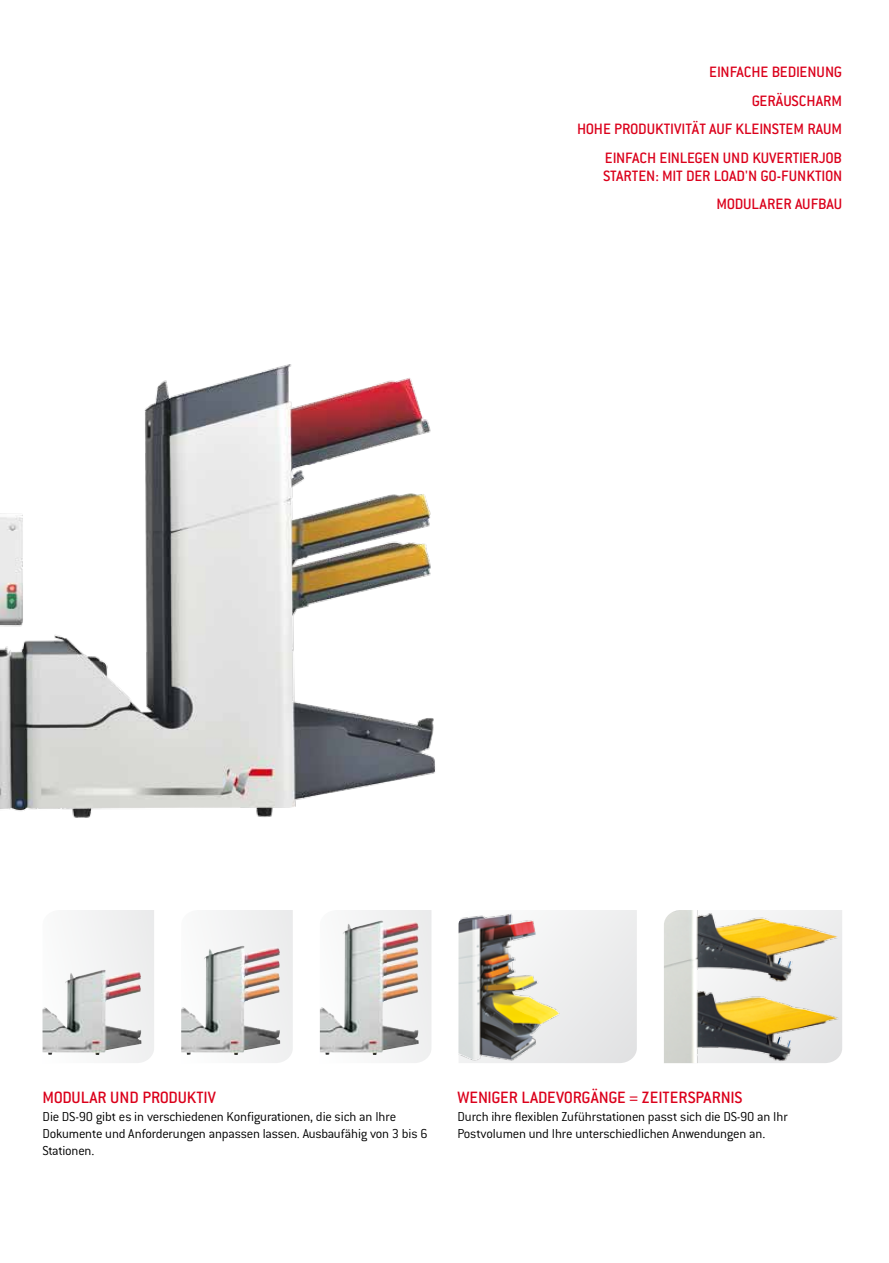
<style>
.page{position:relative;width:889px;height:1263px;background:#fff}
.page>*{position:absolute;margin:0;border:0;box-sizing:border-box;transform-origin:0 0}
.t1{font:500 18px "Conduit ITC";letter-spacing:-.01em;color:#db001b}
.t2{font:500 16.5px/28.5px "Conduit ITC";letter-spacing:-.005em;color:#db001b;text-align:right}
.t3{font:300 14.25px/17.1px "Conduit ITC";letter-spacing:-.015em;color:#000}
</style>
<div class="page">
<div style="left:562px;top:910px;width:75px;height:153px;background:#eaebec"></div>
<img style="left:458px;top:910px;width:104px;height:153px">
<img style="left:664px;top:910px;width:178px;height:153px">
<svg style="left:354px;top:910px;width:77px;height:153px"></svg>
<img style="left:320px;top:921px;width:99px;height:134px">
<div style="left:216px;top:910px;width:77px;height:153px;background:#efeff0"></div>
<img style="left:181px;top:946px;width:99px;height:109px">
<div style="left:77px;top:910px;width:77px;height:153px;background:#f0f0f1"></div>
<img style="left:43px;top:970px;width:99px;height:85px">
<img style="left:0;top:364px;width:436px;height:454px">
<p class="t2" style="left:577px;top:58px;width:266px">EINFACHE BEDIENUNG<br>GE RÄUSCHARM<br>HOHE PRODUKTIVITÄT AUF KLEINSTEM RAUM<br>EINFACH EINLEGEN UND KUVERTIERJOB</p>
<p class="t2" style="left:603px;top:161px;width:241px">STARTEN: MIT DER LOAD'N GO-FUNKTION<br>MODULARER AUFBAU</p>
<p class="t1" style="left:43px;top:1088px;width:39px">MODULAR</p>
<p class="t1" style="left:110px;top:1088px;width:94px">UN D PRODUKTIV</p>
<p class="t3" style="left:43px;top:1107px;width:386px">Die DS-90 gibt es in verschiedenen Konfigurationen, die sich an Ihre<br>Dokumente und Anforderungen anpassen lassen. Ausbaufähig von 3 bis 6<br>Stationen.</p>
<p class="t1" style="left:457px;top:1088px;width:285px">WENIGER LADEVORGÄNGE = ZE ITERSPARNIS</p>
<p class="t3" style="left:457px;top:1107px;width:332px">Durch ihre flexiblen Zuführstationen passt sich die DS-90 an Ihr<br>Postvolumen und Ihre unterschiedlichen Anwendungen an.</p>
</div>
